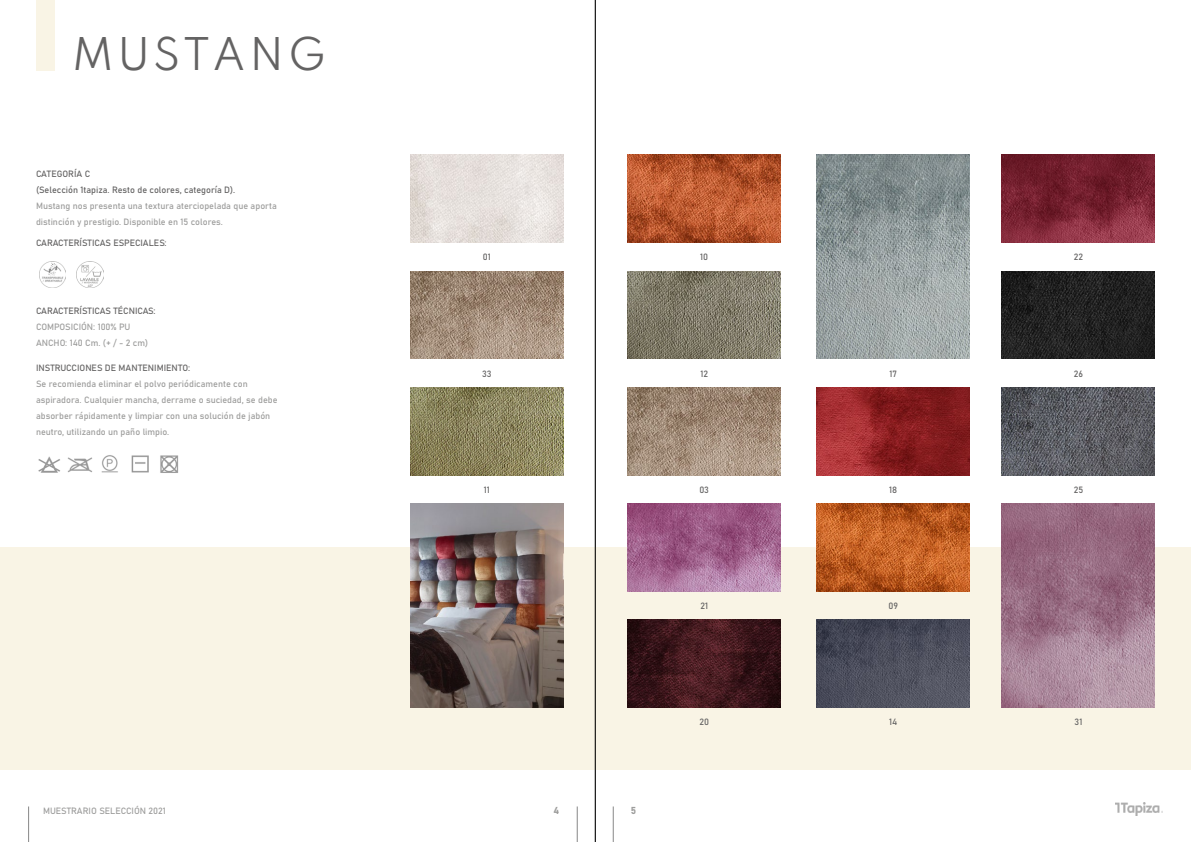
<style>
.page{position:relative;width:1191px;height:842px;background:#fff}
.page>*{position:absolute;margin:0;border:0;box-sizing:border-box;transform-origin:0 0}
.t1{font:40px "Spartan";letter-spacing:.09em;color:#646363}
.t2{font:10px "Bahnschrift";color:#9d9d9c}
.t3{font:9px/16px "Bahnschrift";color:#9d9d9c}
.t4{font:9px/16px "Bahnschrift";color:#646363}
.t5{font:3.5px "Bahnschrift";color:#8a8989}
</style>
<div class="page">
<img style="left:1116px;top:802px;width:46px;height:13px">
<hr style="left:577px;top:806px;width:1px;height:36px;background:#878787">
<hr style="left:613px;top:806px;width:1px;height:36px;background:#878787">
<hr style="left:28px;top:806px;width:1px;height:36px;background:#878787">
<div style="left:0;top:547px;width:1191px;height:223px;background:#f9f4e5"></div>
<img style="left:410px;top:155px;width:153px;height:88px">
<img style="left:410px;top:271px;width:153px;height:88px">
<img style="left:410px;top:387px;width:153px;height:88px">
<img style="left:410px;top:503px;width:153px;height:205px">
<div style="left:36px;top:0;width:18px;height:70px;background:#f9f4e5"></div>
<img style="left:39px;top:262px;width:27px;height:26px">
<img style="left:76px;top:262px;width:27px;height:26px">
<img style="left:38px;top:456px;width:22px;height:17px">
<img style="left:67px;top:457px;width:25px;height:16px">
<img style="left:101px;top:455px;width:17px;height:18px">
<img style="left:131px;top:455px;width:18px;height:18px">
<img style="left:160px;top:455px;width:19px;height:18px">
<img style="left:1002px;top:155px;width:153px;height:88px">
<img style="left:627px;top:155px;width:153px;height:88px">
<img style="left:816px;top:155px;width:153px;height:204px">
<img style="left:627px;top:271px;width:153px;height:88px">
<img style="left:627px;top:387px;width:153px;height:88px">
<img style="left:816px;top:387px;width:153px;height:88px">
<img style="left:816px;top:503px;width:153px;height:88px">
<img style="left:816px;top:620px;width:153px;height:88px">
<img style="left:627px;top:503px;width:153px;height:88px">
<img style="left:627px;top:620px;width:153px;height:88px">
<img style="left:1002px;top:271px;width:153px;height:88px">
<img style="left:1002px;top:503px;width:153px;height:205px">
<img style="left:1002px;top:387px;width:153px;height:88px">
<hr style="left:595px;top:0;width:1px;height:842px;background:#000">
<h1 class="t1" style="left:72px;top:24px;width:255px">MUSTANG</h1>
<p class="t4" style="left:36px;top:165px;width:201px">CATEGORÍA C<br>(Selección 1tapiza. Resto de colores, categoría D).</p>
<p class="t3" style="left:36px;top:197px;width:242px">Mustang nos presenta una textura aterciopelada que aporta distinción y prestigio. Disponible en 15 colores.</p>
<p class="t4" style="left:36px;top:235px;width:132px">CARACTERÍSTICAS ESPECIALES:</p>
<p class="t5" style="left:88px;top:283px;width:7px">40º</p>
<p class="t4" style="left:36px;top:302px;width:121px">CARACTERÍSTICAS TÉCNICAS:</p>
<p class="t3" style="left:36px;top:318px;width:114px">COMPOSICIÓN: 100% PU<br>ANCHO: 140 Cm. (+ / - 2 cm)</p>
<p class="t4" style="left:36px;top:359px;width:156px">INSTRUCCIONES DE MANTENIMIENTO:</p>
<p class="t3" style="left:36px;top:375px;width:243px">Se recomienda eliminar el polvo periódicamente con aspiradora. Cualquier mancha, derrame o suciedad, se debe absorber rápidamente y limpiar con una solución de jabón neutro, utilizando un paño limpio.</p>
<p class="t4" style="left:483px;top:249px;width:9px">01</p>
<p class="t4" style="left:482px;top:365px;width:11px">33</p>
<p class="t4" style="left:484px;top:481px;width:7px">11</p>
<p class="t3" style="left:43px;top:802px;width:124px">MUESTRARIO SELECCIÓN 2021</p>
<p class="t2" style="left:553px;top:802px;width:7px">4</p>
<p class="t2" style="left:631px;top:802px;width:7px">5</p>
<p class="t4" style="left:700px;top:249px;width:9px">10</p>
<p class="t4" style="left:1073px;top:249px;width:11px">22</p>
<p class="t4" style="left:700px;top:365px;width:9px">12</p>
<p class="t4" style="left:889px;top:365px;width:9px">17</p>
<p class="t4" style="left:1074px;top:365px;width:11px">26</p>
<p class="t4" style="left:699px;top:481px;width:11px">03</p>
<p class="t4" style="left:889px;top:481px;width:10px">18</p>
<p class="t4" style="left:1073px;top:481px;width:11px">25</p>
<p class="t4" style="left:700px;top:597px;width:9px">21</p>
<p class="t4" style="left:888px;top:597px;width:11px">09</p>
<p class="t4" style="left:699px;top:714px;width:11px">20</p>
<p class="t4" style="left:889px;top:714px;width:10px">14</p>
<p class="t4" style="left:1074px;top:714px;width:9px">31</p>
</div>
